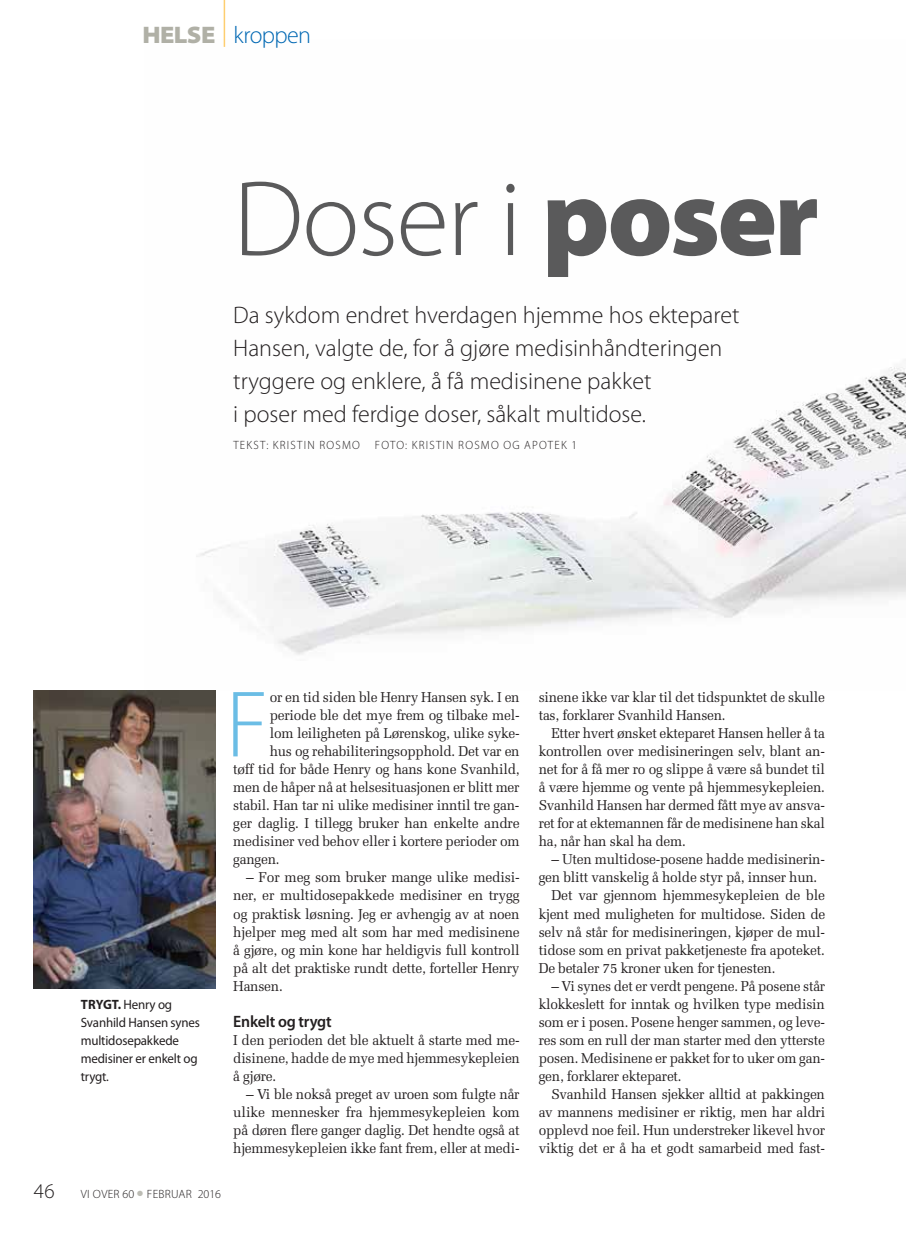
<style>
.page{position:relative;width:906px;height:1238px;background:#fff}
.page>*{position:absolute;margin:0;border:0;box-sizing:border-box;transform-origin:0 0}
.t1{font:300 108px "Myriad Pro";color:#5a5a5b}
.t2{font:300 95.25px "Myriad Pro";color:#6bbde5;scale:.96 1}
.t3{font:300 24px/33px "Myriad Pro";color:#231f20}
.t4{font:300 24px "Myriad Pro";color:#0168b3}
.t5{font:600 16.5px "Myriad Pro";letter-spacing:-.015em;color:#231f20;scale:.96 1}
.t6{font:14.25px/18px "Melior LT Std";letter-spacing:-.015em;color:#231f20;text-align:justify;scale:.96 1}
.t7{font:14.25px/18px "Melior LT Std";letter-spacing:-.015em;color:#231f20;text-align:justify}
.t8{font:14.25px/18px "Melior LT Std";letter-spacing:-.015em;color:#231f20;text-align:justify;scale:.95 1}
.t9{font:13.5px/18px "Myriad Pro";letter-spacing:-.015em;color:#231f20;scale:.96 1}
.t10{font:300 12px "Myriad Pro";letter-spacing:.105em;color:#231f20;scale:.96 1}
.t11{font:300 12px "Myriad Pro";letter-spacing:.02em;color:#231f20}
.s1{font-weight:900;font-stretch:semi-expanded;color:#b0b0a6}
.s2{font-weight:900;font-size:111px}
.s3{font-weight:700}
.s4{font-size:21px}
.s5{color:#bcbcb4}
</style>
<div class="page">
<img style="left:196px;top:39px;width:710px;height:616px">
<hr style="left:224px;top:0;width:1px;height:47px;background:#fece70">
<img style="left:34px;top:691px;width:181px;height:297px">
<h3 class="t4" style="left:142px;top:21px;width:170px"><span class="s1">HELSE</span> kroppen</h3>
<h1 class="t1" style="left:233px;top:160px;width:587px">Doser i <span class="s2">poser</span></h1>
<h3 class="t3" style="left:233px;top:299px;width:507px">Da sykdom endret hverdagen hjemme hos ekteparet Hansen, valgte de, for å gjøre medisinhåndteringen tryggere og enklere, å få medisinene pakket<br>i poser med ferdige doser, såkalt multidose.</h3>
<p class="t10" style="left:233px;top:439px;width:359px">Tekst: Kristin Rosmo foto: Kristin Rosmo og Apotek 1</p>
<p class="t9" style="left:81px;top:994px;width:126px"><span class="s3">trygt.</span> Henry og<br>Svanhild Hansen synes multidosepakkede medisiner er enkelt og trygt.</p>
<p class="t11" style="left:34px;top:1186px;width:189px"><span class="s4">46</span> vi over 60 <span class="s5">●</span> februar 2016</p>
<h2 class="t2" style="left:226px;top:672px;width:33px">F</h2>
<p class="t6" style="left:270px;top:688px;width:262px">or en tid siden ble Henry Hansen syk. I en</p>
<p class="t6" style="left:270px;top:706px;width:262px">periode ble det mye frem og tilbake mel-</p>
<p class="t6" style="left:270px;top:724px;width:262px">lom leiligheten på Lørenskog, ulike syke-</p>
<p class="t6" style="left:270px;top:742px;width:262px">hus og rehabiliteringsopphold. Det var en</p>
<p class="t6" style="left:233px;top:760px;width:300px">tøff tid for både Henry og hans kone Svanhild,</p>
<p class="t6" style="left:233px;top:778px;width:300px">men de håper nå at helsesituasjonen er blitt mer</p>
<p class="t6" style="left:233px;top:796px;width:300px">stabil. Han tar ni ulike medisiner inntil tre gan-</p>
<p class="t7" style="left:233px;top:814px;width:288px">ger daglig. I tillegg bruker han enkelte andre</p>
<p class="t6" style="left:233px;top:832px;width:300px">medisiner ved behov eller i kortere perioder om</p>
<p class="t6" style="left:233px;top:850px;width:50px">gangen.</p>
<p class="t7" style="left:233px;top:868px;width:288px;text-indent:13px">– For meg som bruker mange ulike medisi&shy;ner, er multidosepakkede medisiner en trygg og praktisk løsning. Jeg er avhengig av at noen hjelper meg med alt som har med medisinene å gjøre, og min kone har heldigvis full kontroll på alt det praktiske rundt dette, forteller Henry Hansen.</p>
<p class="t5" style="left:233px;top:1010px;width:104px">Enkelt og trygt</p>
<p class="t6" style="left:233px;top:1030px;width:300px">I den perioden det ble aktuelt å starte med me&shy;disinene, hadde de mye med hjemmesykepleien å gjøre.</p>
<p class="t6" style="left:233px;top:1084px;width:300px;text-indent:13px">– Vi ble nokså preget av uroen som fulgte når ulike mennesker fra hjemmesykepleien kom på døren flere ganger daglig. Det hendte også at hjemmesykepleien ikke fant frem, eller at medi-</p>
<p class="t6" style="left:538px;top:688px;width:300px">sinene ikke var klar til det tidspunktet de skulle tas, forklarer Svanhild Hansen.</p>
<p class="t6" style="left:538px;top:724px;width:300px;text-indent:13px">Etter hvert ønsket ekteparet Hansen heller å ta kontrollen over medisineringen selv, blant an&shy;net for å få mer ro og slippe å være så bundet til å være hjemme og vente på hjemmesykepleien.<br>Svanhild Hansen har dermed fått mye av ansva&shy;ret for at ektemannen får de medisinene han skal ha, når han skal ha dem.</p>
<p class="t6" style="left:551px;top:850px;width:286px">– Uten multidose-posene hadde medisinerin-</p>
<p class="t6" style="left:538px;top:868px;width:292px">gen blitt vanskelig å holde styr på, innser hun.</p>
<p class="t7" style="left:551px;top:886px;width:275px">Det var gjennom hjemmesykepleien de ble</p>
<p class="t6" style="left:538px;top:904px;width:300px">kjent med muligheten for multidose. Siden de</p>
<p class="t6" style="left:538px;top:922px;width:300px">selv nå står for medisineringen, kjøper de mul-</p>
<p class="t6" style="left:538px;top:940px;width:300px">tidose som en privat pakketjeneste fra apoteket.</p>
<p class="t6" style="left:538px;top:958px;width:248px">De betaler 75 kroner uken for tjenesten.</p>
<p class="t8" style="left:538px;top:976px;width:303px;text-indent:13px">– Vi synes det er verdt pengene. På posene står klokkeslett for inntak og hvilken type medisin som er i posen. Posene henger sammen, og leve&shy;res som en rull der man starter med den ytterste posen. Medisinene er pakket for to uker om gan&shy;gen, forklarer ekteparet.</p>
<p class="t6" style="left:538px;top:1084px;width:300px;text-indent:13px">Svanhild Hansen sjekker alltid at pakkingen av mannens medisiner er riktig, men har aldri opplevd noe feil. Hun understreker likevel hvor viktig det er å ha et godt samarbeid med fast-</p>
</div>
